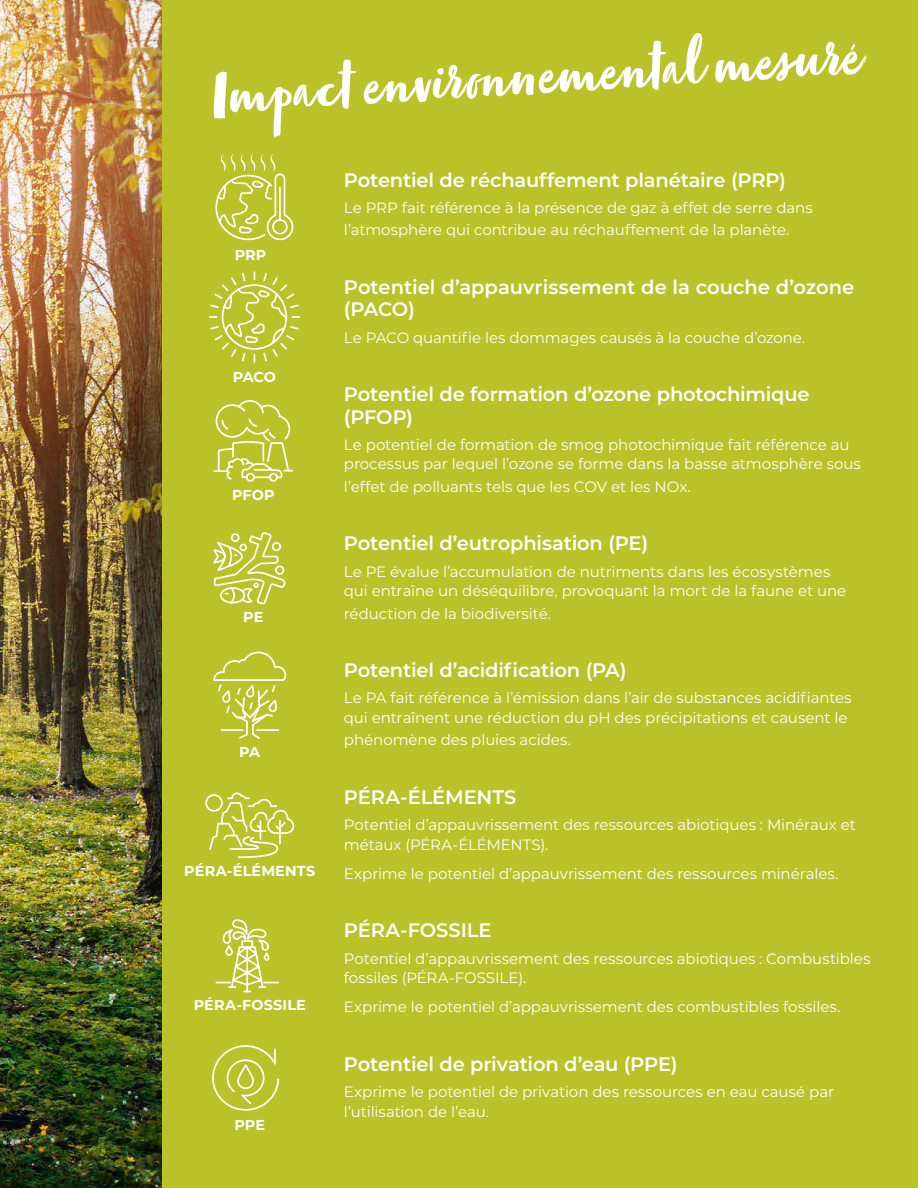
<style>
.page{position:relative;width:918px;height:1188px;background:#fff}
.page>*{position:absolute;margin:0;border:0;box-sizing:border-box;transform-origin:0 0}
.t1{font:68.4px "Zooja Pro";color:#fff;scale:.94 1}
.t2{font:600 19.5px/22.5px "Montserrat";letter-spacing:-.01em;color:#fff}
.t3{font:15px/19.5px "Montserrat";letter-spacing:-.005em;color:#fff}
.t4{font:700 14.4px "Montserrat";letter-spacing:.005em;color:#fff}
</style>
<div class="page">
<img style="left:0;top:0;width:163px;height:1188px">
<div style="left:163px;top:0;width:755px;height:1188px;background:#bac129"></div>
<svg style="left:208px;top:271px;width:92px;height:92px"></svg>
<svg style="left:215px;top:154px;width:79px;height:87px"></svg>
<svg style="left:213px;top:400px;width:81px;height:82px"></svg>
<svg style="left:213px;top:532px;width:73px;height:73px"></svg>
<svg style="left:213px;top:651px;width:74px;height:88px"></svg>
<svg style="left:205px;top:792px;width:90px;height:67px"></svg>
<svg style="left:215px;top:919px;width:64px;height:74px"></svg>
<svg style="left:212px;top:1045px;width:68px;height:66px"></svg>
<h1 class="t1" style="left:208px;top:57px;width:692px;rotate:-4deg">Impact environnemental mesuré</h1>
<h2 class="t2" style="left:344px;top:167px;width:443px">Potentiel de réchauffement planétaire (PRP)</h2>
<p class="t3" style="left:344px;top:196px;width:470px;line-height:22.5px">Le PRP fait référence à la présence de gaz à effet de serre dans l’atmosphère qui contribue au réchauffement de la planète.</p>
<p class="t4" style="left:235px;top:245px;width:33px">PRP</p>
<p class="t4" style="left:233px;top:366px;width:45px">PACO</p>
<p class="t4" style="left:232px;top:484px;width:44px">PFOP</p>
<p class="t4" style="left:243px;top:607px;width:22px">PE</p>
<p class="t4" style="left:239px;top:741px;width:22px">PA</p>
<p class="t4" style="left:184px;top:861px;width:132px">PÉRA-ÉLÉMENTS</p>
<p class="t4" style="left:194px;top:995px;width:114px">PÉRA-FOSSILE</p>
<p class="t4" style="left:234px;top:1115px;width:32px">PPE</p>
<h2 class="t2" style="left:344px;top:275px;width:512px">Potentiel d’appauvrissement de la couche d’ozone (PACO)</h2>
<p class="t3" style="left:344px;top:327px;width:463px">Le PACO quantifie les dommages causés à la couche d’ozone.</p>
<h2 class="t2" style="left:344px;top:382px;width:467px">Potentiel de formation d’ozone photochimique (PFOP)</h2>
<p class="t3" style="left:344px;top:434px;width:519px">Le potentiel de formation de smog photochimique fait référence au processus par lequel l’ozone se forme dans la basse atmosphère sous</p>
<p class="t3" style="left:344px;top:476px;width:348px">l’effet de polluants tels que les COV et les NOx.</p>
<h2 class="t2" style="left:344px;top:531px;width:306px">Potentiel d’eutrophisation (PE)</h2>
<p class="t3" style="left:344px;top:561px;width:504px">Le PE évalue l’accumulation de nutriments dans les écosystèmes qui entraîne un déséquilibre, provoquant la mort de la faune et une</p>
<p class="t3" style="left:344px;top:603px;width:208px">réduction de la biodiversité.</p>
<h2 class="t2" style="left:344px;top:658px;width:284px">Potentiel d’acidification (PA)</h2>
<p class="t3" style="left:344px;top:688px;width:509px">Le PA fait référence à l’émission dans l’air de substances acidifiantes qui entraînent une réduction du pH des précipitations et causent le</p>
<p class="t3" style="left:344px;top:730px;width:229px">phénomène des pluies acides.</p>
<h2 class="t2" style="left:344px;top:785px;width:174px">PÉRA-ÉLÉMENTS</h2>
<p class="t3" style="left:344px;top:814px;width:513px">Potentiel d’appauvrissement des ressources abiotiques : Minéraux et métaux (PÉRA-ÉLÉMENTS).</p>
<p class="t3" style="left:344px;top:863px;width:496px">Exprime le potentiel d’appauvrissement des ressources minérales.</p>
<h2 class="t2" style="left:344px;top:918px;width:149px">PÉRA-FOSSILE</h2>
<p class="t3" style="left:344px;top:948px;width:528px">Potentiel d’appauvrissement des ressources abiotiques : Combustibles fossiles (PÉRA-FOSSILE).</p>
<p class="t3" style="left:344px;top:997px;width:498px">Exprime le potentiel d’appauvrissement des combustibles fossiles.</p>
<h2 class="t2" style="left:344px;top:1052px;width:335px">Potentiel de privation d’eau (PPE)</h2>
<p class="t3" style="left:344px;top:1081px;width:492px">Exprime le potentiel de privation des ressources en eau causé par l’utilisation de l’eau.</p>
</div>
